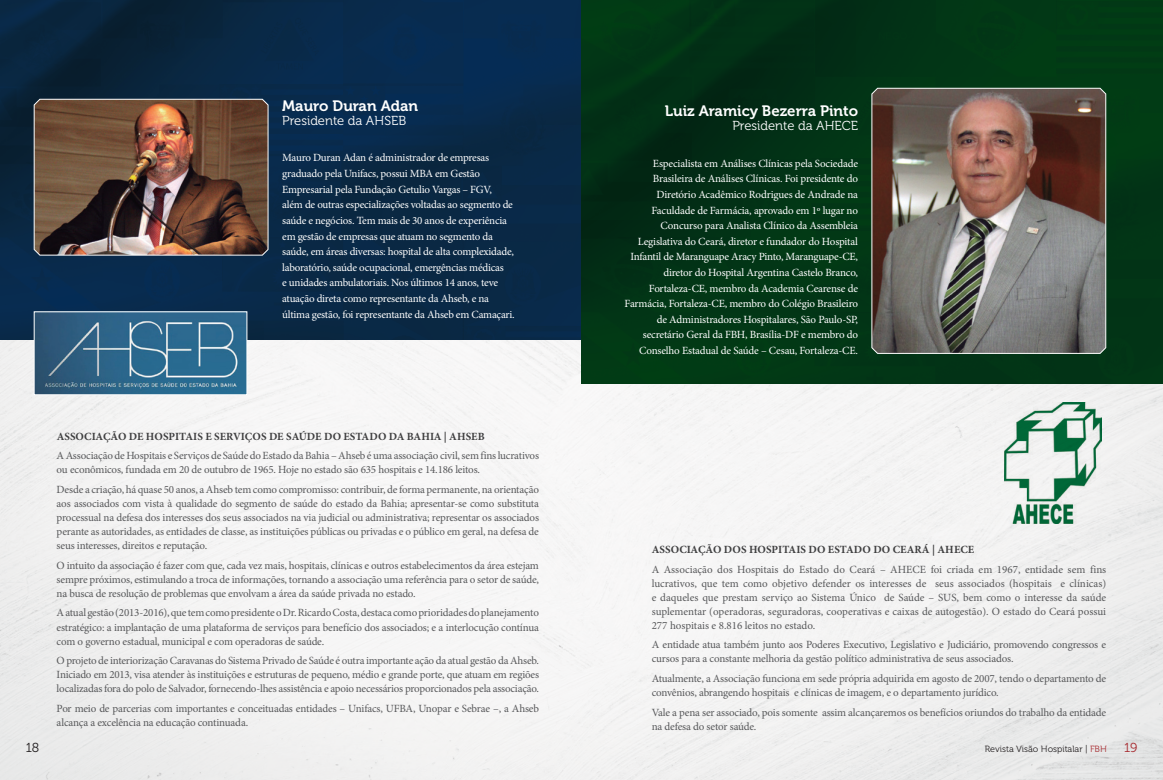
<style>
.page{position:relative;width:1163px;height:780px;background:#fff}
.page>*{position:absolute;margin:0;border:0;box-sizing:border-box;transform-origin:0 0}
.t1{font:15px "Museo 700";color:#fff}
.t2{font:13px "Museo 300";color:#fff}
.t3{font:13px "Museo 300";color:#231f20}
.t4{font:13px "Museo 300";color:#a72b30}
.t5{font:11px/14px "Minion Pro";letter-spacing:-.015em;color:#57585a}
.t6{font:11px/15.6px "Minion Pro";letter-spacing:-.02em;color:#fff}
.t7{font:700 11px "Minion Pro";letter-spacing:.005em;color:#3e3e3f}
.t8{font:9px "Museo 300";color:#231f20}
.s1{color:#a72b30}
</style>
<div class="page">
<img style="left:0;top:340px;width:1162px;height:440px">
<img style="left:0;top:0;width:581px;height:340px">
<img style="left:36px;top:313px;width:209px;height:80px">
<div style="left:34px;top:311px;width:213px;height:84px;border:1px solid #fff"></div>
<img style="left:33px;top:98px;width:236px;height:158px">
<img style="left:581px;top:0;width:581px;height:383px">
<img style="left:870px;top:87px;width:236px;height:267px">
<img style="left:1003px;top:402px;width:98px;height:121px">
<h1 class="t1" style="left:282px;top:97px;width:137px">Mauro Duran Adan</h1>
<p class="t2" style="left:282px;top:113px;width:125px">Presidente da AHSEB</p>
<p class="t6" style="left:282px;top:150px;width:234px">Mauro Duran Adan é administrador de empresas graduado pela Unifacs, possui MBA em Gestão Empresarial pela Fundação Getulio Vargas – FGV, além de outras especializações voltadas ao segmento de saúde e negócios. Tem mais de 30 anos de experiência em gestão de empresas que atuam no segmento da saúde, em áreas diversas: hospital de alta complexidade, laboratório, saúde ocupacional, emergências médicas<br>e unidades ambulatoriais. Nos últimos 14 anos, teve atuação direta como representante da Ahseb, e na última gestão, foi representante da Ahseb em Camaçari.</p>
<p class="t7" style="left:57px;top:428px;width:429px">ASSOCIAÇÃO DE HOSPITAIS E SERVIÇOS DE SAÚDE DO ESTADO DA BAHIA | AHSEB</p>
<p class="t5" style="left:57px;top:449px;width:484px">A Associação de Hospitais e Serviços de Saúde do Estado da Bahia – Ahseb é uma associação civil, sem fins lucrativos ou econômicos, fundada em 20 de outubro de 1965. Hoje no estado são 635 hospitais e 14.186 leitos.</p>
<p class="t5" style="left:57px;top:482px;width:484px;text-align:justify">Desde a criação, há quase 50 anos, a Ahseb tem como compromisso: contribuir, de forma permanente, na orientação aos associados com vista à qualidade do segmento de saúde do estado da Bahia; apresentar-se como substituta processual na defesa dos interesses dos seus associados na via judicial ou administrativa; representar os associados perante as autoridades, as entidades de classe, as instituições públicas ou privadas e o público em geral, na defesa de seus interesses, direitos e reputação.</p>
<p class="t5" style="left:57px;top:558px;width:484px;text-align:justify">O intuito da associação é fazer com que, cada vez mais, hospitais, clínicas e outros estabelecimentos da área estejam sempre próximos, estimulando a troca de informações, tornando a associação uma referência para o setor de saúde, na busca de resolução de problemas que envolvam a área da saúde privada no estado.</p>
<p class="t5" style="left:57px;top:606px;width:483px;text-align:justify">A atual gestão (2013-2016), que tem como presidente o Dr. Ricardo Costa, destaca como prioridades do planejamento estratégico: a implantação de uma plataforma de serviços para benefício dos associados; e a interlocução contínua com o governo estadual, municipal e com operadoras de saúde.</p>
<p class="t5" style="left:57px;top:653px;width:484px;text-align:justify">O projeto de interiorização Caravanas do Sistema Privado de Saúde é outra importante ação da atual gestão da Ahseb.<br>Iniciado em 2013, visa atender às instituições e estruturas de pequeno, médio e grande porte, que atuam em regiões localizadas fora do polo de Salvador, fornecendo-lhes assistência e apoio necessários proporcionados pela associação.</p>
<p class="t5" style="left:57px;top:701px;width:484px">Por meio de parcerias com importantes e conceituadas entidades – Unifacs, UFBA, Unopar e Sebrae –, a Ahseb alcança a excelência na educação continuada.</p>
<h1 class="t1" style="left:664px;top:102px;width:195px">Luiz Aramicy Bezerra Pinto</h1>
<p class="t2" style="left:732px;top:119px;width:127px">Presidente da AHECE</p>
<p class="t6" style="left:624px;top:155px;width:235px;text-align:right">Especialista em Análises Clínicas pela Sociedade Brasileira de Análises Clínicas. Foi presidente do Diretório Acadêmico Rodrigues de Andrade na Faculdade de Farmácia, aprovado em 1º lugar no Concurso para Analista Clínico da Assembleia Legislativa do Ceará, diretor e fundador do Hospital Infantil de Maranguape Aracy Pinto, Maranguape-CE, diretor do Hospital Argentina Castelo Branco, Fortaleza-CE, membro da Academia Cearense de Farmácia, Fortaleza-CE, membro do Colégio Brasileiro de Administradores Hospitalares, São Paulo-SP, secretário Geral da FBH, Brasília-DF e membro do Conselho Estadual de Saúde – Cesau, Fortaleza-CE.</p>
<p class="t7" style="left:651px;top:541px;width:324px">ASSOCIAÇÃO DOS HOSPITAIS DO ESTADO DO CEARÁ | AHECE</p>
<p class="t5" style="left:651px;top:562px;width:456px;text-align:justify">A Associação dos Hospitais do Estado do Ceará – AHECE foi criada em 1967, entidade sem fins lucrativos, que tem como objetivo defender os interesses de seus associados (hospitais e clínicas) e daqueles que prestam serviço ao Sistema Único de Saúde – SUS, bem como o interesse da saúde suplementar (operadoras, seguradoras, cooperativas e caixas de autogestão). O estado do Ceará possui 277 hospitais e 8.816 leitos no estado.</p>
<p class="t5" style="left:651px;top:637px;width:456px">A entidade atua também junto aos Poderes Executivo, Legislativo e Judiciário, promovendo congressos e cursos para a constante melhoria da gestão político administrativa de seus associados.</p>
<p class="t5" style="left:651px;top:671px;width:456px">Atualmente, a Associação funciona em sede própria adquirida em agosto de 2007, tendo o departamento de convênios, abrangendo hospitais e clínicas de imagem, e o departamento jurídico.</p>
<p class="t5" style="left:651px;top:705px;width:456px">Vale a pena ser associado, pois somente assim alcançaremos os benefícios oriundos do trabalho da entidade na defesa do setor saúde.</p>
<p class="t3" style="left:26px;top:740px;width:15px">18</p>
<p class="t8" style="left:984px;top:744px;width:123px">Revista Visão Hospitalar | <span class="s1">FBH</span></p>
<p class="t4" style="left:1123px;top:740px;width:15px">19</p>
</div>
